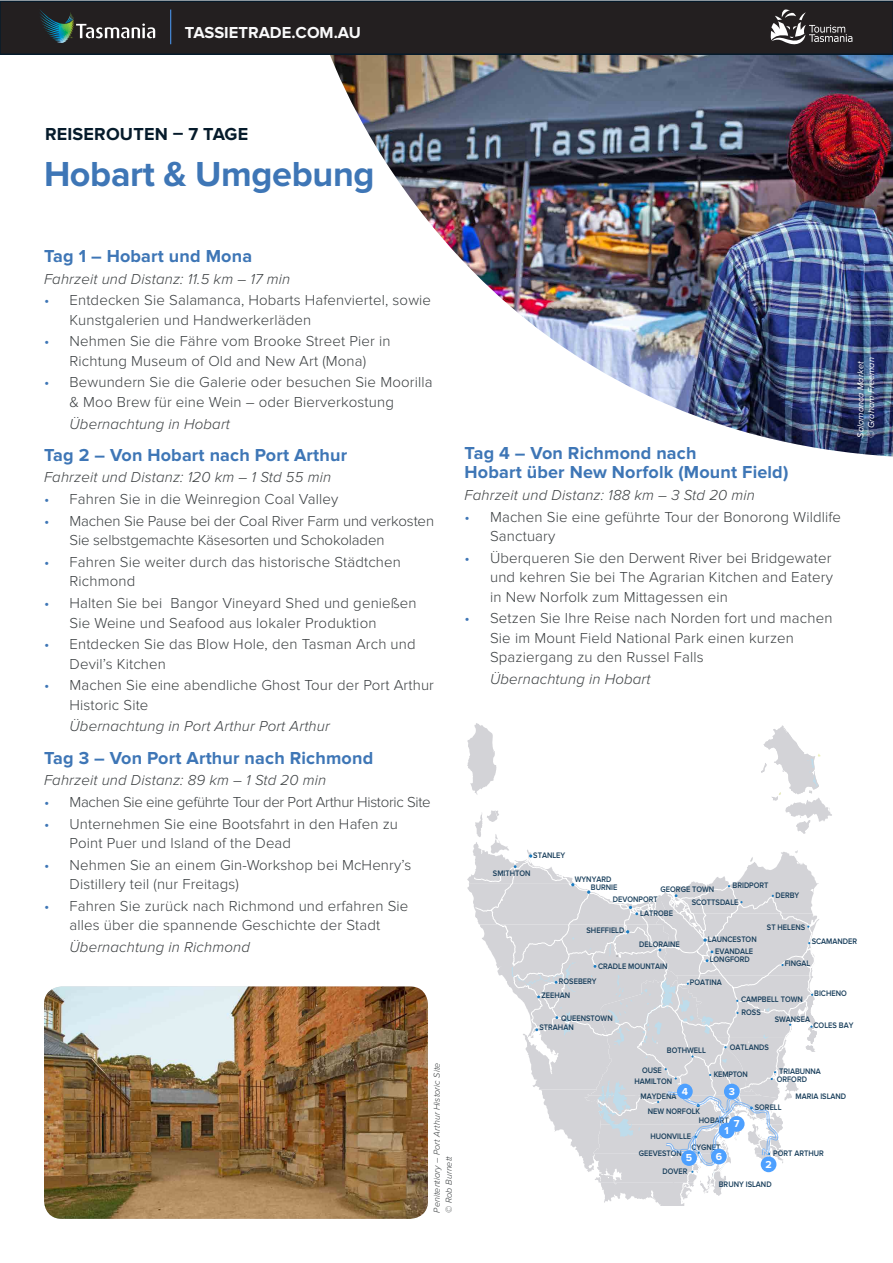
<style>
.page{position:relative;width:893px;height:1263px;background:#fff}
.page>*{position:absolute;margin:0;border:0;box-sizing:border-box;transform-origin:0 0}
.t1{font:700 36px "Proxima Nova";letter-spacing:-.01em;color:#3e76b6}
.t2{font:700 18px/19.5px "Proxima Nova";letter-spacing:.01em;color:#3e76b6}
.t3{font:700 18px "Proxima Nova";letter-spacing:.01em;color:#061b2b}
.t4{font:700 16.5px "Proxima Nova";color:#f9f9fa}
.t5{font:300 15px/19.5px "Proxima Nova";letter-spacing:.01em;color:#3b3f41}
.t6{font:italic 300 15px "Proxima Nova";letter-spacing:.01em;color:#3b3f41}
.t7{font:300 15px/19.5px "Proxima Nova";letter-spacing:-.01em;color:#3b3f41}
.t8{font:300 15px "Proxima Nova";letter-spacing:-.02em;color:#3b3f41}
.t9{font:700 10.5px "Proxima Nova";color:#fff}
.t10{font:italic 300 9px/12px "Proxima Nova";letter-spacing:.01em;color:#3b3f41}
.t11{font:italic 9px/10.5px "Proxima Nova";letter-spacing:.01em;color:#fff}
.t12{font:600 8.25px/7.9px "Proxima Nova";color:#173d5a;scale:.9 1}
.t13{font:600 8.25px "Proxima Nova";letter-spacing:-.02em;color:#173d5a;scale:.9 1}
.s1{color:#3e76b6}
</style>
<div class="page">
<img style="left:330px;top:55px;width:563px;height:401px">
<svg style="left:0;top:1px;width:893px;height:54px;background:#211e20"></svg>
<svg style="left:39px;top:9px;width:116px;height:34px;background:#3a4242"></svg>
<svg style="left:771px;top:10px;width:81px;height:34px;background:#535051"></svg>
<hr style="left:170px;top:10px;width:1px;height:34px;background:#4da0ff">
<img style="left:44px;top:986px;width:384px;height:233px">
<svg style="left:467px;top:723px;width:365px;height:482px"></svg>
<div style="left:724px;top:1084px;width:16px;height:15px;background:#4da0ff;border-radius:50%"></div>
<div style="left:719px;top:1123px;width:16px;height:15px;background:#4da0ff;border-radius:50%"></div>
<div style="left:729px;top:1116px;width:16px;height:16px;background:#4da0ff;border-radius:50%"></div>
<div style="left:761px;top:1156px;width:15px;height:16px;background:#4da0ff;border-radius:50%"></div>
<div style="left:681px;top:1150px;width:16px;height:16px;background:#4da0ff;border-radius:50%"></div>
<div style="left:711px;top:1148px;width:16px;height:16px;background:#4da0ff;border-radius:50%"></div>
<div style="left:677px;top:1084px;width:16px;height:15px;background:#4da0ff;border-radius:50%"></div>
<p class="t4" style="left:185px;top:23px;width:177px">TASSIETRADE.COM.AU</p>
<p class="t3" style="left:45px;top:124px;width:205px">REISEROUTEN – 7 TAGE</p>
<h1 class="t1" style="left:44px;top:153px;width:332px">Hobart &amp; Umgebung</h1>
<p class="t2" style="left:44px;top:247px;width:210px">Tag 1 – Hobart und Mona</p>
<p class="t6" style="left:44px;top:270px;width:248px">Fahrzeit und Distanz: 11.5 km – 17 min</p>
<p class="t5" style="left:70px;top:291px;width:363px;text-indent:-26px"><span class="s1">•</span> Entdecken Sie Salamanca, Hobarts Hafenviertel, sowie<br>Kunstgalerien und Handwerkerläden</p>
<p class="t5" style="left:44px;top:332px;width:348px;text-align:center"><span class="s1">•</span> Nehmen Sie die Fähre vom Brooke Street Pier in<br>Richtung Museum of Old and New Art (Mona)</p>
<p class="t5" style="left:70px;top:373px;width:365px;text-indent:-26px"><span class="s1">•</span> Bewundern Sie die Galerie oder besuchen Sie Moorilla &amp; Moo Brew für eine Wein – oder Bierverkostung</p>
<p class="t6" style="left:70px;top:415px;width:162px">Übernachtung in Hobart</p>
<p class="t2" style="left:44px;top:445px;width:305px">Tag 2 – Von Hobart nach Port Arthur</p>
<p class="t6" style="left:44px;top:469px;width:289px">Fahrzeit und Distanz: 120 km – 1 Std 55 min</p>
<p class="t5" style="left:44px;top:489px;width:296px"><span class="s1">•</span> Fahren Sie in die Weinregion Coal Valley</p>
<p class="t7" style="left:70px;top:511px;width:366px;text-indent:-26px"><span class="s1">•</span> Machen Sie Pause bei der Coal River Farm und verkosten<br>Sie selbstgemachte Käsesorten und Schokoladen</p>
<p class="t5" style="left:70px;top:552px;width:333px;text-indent:-26px"><span class="s1">•</span> Fahren Sie weiter durch das historische Städtchen<br>Richmond</p>
<p class="t5" style="left:70px;top:593px;width:348px;text-indent:-26px"><span class="s1">•</span> Halten Sie bei Bangor Vineyard Shed und genießen<br>Sie Weine und Seafood aus lokaler Produktion</p>
<p class="t5" style="left:70px;top:634px;width:348px;text-indent:-26px"><span class="s1">•</span> Entdecken Sie das Blow Hole, den Tasman Arch und<br>Devil’s Kitchen</p>
<p class="t5" style="left:70px;top:676px;width:366px;text-indent:-26px"><span class="s1">•</span> Machen Sie eine abendliche Ghost Tour der Port Arthur<br>Historic Site</p>
<p class="t6" style="left:70px;top:718px;width:262px">Übernachtung in Port Arthur Port Arthur</p>
<p class="t2" style="left:44px;top:748px;width:331px">Tag 3 – Von Port Arthur nach Richmond</p>
<p class="t6" style="left:44px;top:772px;width:284px">Fahrzeit und Distanz: 89 km – 1 Std 20 min</p>
<p class="t8" style="left:44px;top:793px;width:388px"><span class="s1">•</span> Machen Sie eine geführte Tour der Port Arthur Historic Site</p>
<p class="t5" style="left:70px;top:814px;width:330px;text-indent:-26px"><span class="s1">•</span> Unternehmen Sie eine Bootsfahrt in den Hafen zu<br>Point Puer und Island of the Dead</p>
<p class="t5" style="left:70px;top:855px;width:343px;text-indent:-26px"><span class="s1">•</span> Nehmen Sie an einem Gin-Workshop bei McHenry’s<br>Distillery teil (nur Freitags)</p>
<p class="t5" style="left:44px;top:896px;width:366px;text-align:center"><span class="s1">•</span> Fahren Sie zurück nach Richmond und erfahren Sie alles über die spannende Geschichte der Stadt</p>
<p class="t6" style="left:70px;top:939px;width:182px">Übernachtung in Richmond</p>
<p class="t10" style="left:431px;top:1212px;width:151px;rotate:-90deg">Penitentiary – Port Arthur Historic Site © Rob Burnett</p>
<p class="t2" style="left:465px;top:443px;width:325px">Tag 4 – Von Richmond nach<br>Hobart über New Norfolk (Mount Field)</p>
<p class="t6" style="left:465px;top:487px;width:292px">Fahrzeit und Distanz: 188 km – 3 Std 20 min</p>
<p class="t5" style="left:490px;top:507px;width:353px;text-indent:-26px"><span class="s1">•</span> Machen Sie eine geführte Tour der Bonorong Wildlife<br>Sanctuary</p>
<p class="t5" style="left:490px;top:548px;width:344px;text-align:justify;text-indent:-26px"><span class="s1">•</span> Überqueren Sie den Derwent River bei Bridgewater und kehren Sie bei The Agrarian Kitchen and Eatery in New Norfolk zum Mittagessen ein</p>
<p class="t5" style="left:490px;top:609px;width:344px;text-indent:-26px"><span class="s1">•</span> Setzen Sie Ihre Reise nach Norden fort und machen<br>Sie im Mount Field National Park einen kurzen<br>Spaziergang zu den Russel Falls</p>
<p class="t6" style="left:490px;top:671px;width:162px">Übernachtung in Hobart</p>
<p class="t11" style="left:855px;top:438px;width:82px;rotate:-90deg">Salamanca Market © Graham Freeman</p>
<p class="t12" style="left:533px;top:851px;width:37px">STANLEY</p>
<p class="t12" style="left:493px;top:869px;width:43px">SMITHTON</p>
<p class="t12" style="left:591px;top:875px;width:31px;text-indent:-16px">WYNYARD<br>BURNIE</p>
<p class="t12" style="left:732px;top:881px;width:41px">BRIDPORT</p>
<p class="t12" style="left:661px;top:886px;width:61px">GEORGE TOWN</p>
<p class="t12" style="left:640px;top:910px;width:38px">LATROBE</p>
<p class="t12" style="left:775px;top:891px;width:28px">DERBY</p>
<p class="t12" style="left:613px;top:895px;width:51px">DEVONPORT</p>
<p class="t12" style="left:692px;top:898px;width:53px">SCOTTSDALE</p>
<p class="t12" style="left:586px;top:926px;width:44px">SHEFFIELD</p>
<p class="t12" style="left:767px;top:923px;width:44px">ST HELENS</p>
<p class="t12" style="left:639px;top:940px;width:46px">DELORAINE</p>
<p class="t12" style="left:708px;top:935px;width:56px">LAUNCESTON</p>
<p class="t12" style="left:715px;top:947px;width:44px">EVANDALE</p>
<p class="t12" style="left:812px;top:938px;width:52px">SCAMANDER</p>
<p class="t12" style="left:598px;top:962px;width:79px">CRADLE MOUNTAIN</p>
<p class="t12" style="left:710px;top:955px;width:46px">LONGFORD</p>
<p class="t12" style="left:785px;top:959px;width:30px">FINGAL</p>
<p class="t12" style="left:559px;top:977px;width:43px">ROSEBERY</p>
<p class="t12" style="left:690px;top:978px;width:37px">POATINA</p>
<p class="t12" style="left:541px;top:991px;width:33px">ZEEHAN</p>
<p class="t12" style="left:561px;top:1014px;width:59px">QUEENSTOWN</p>
<p class="t12" style="left:539px;top:1023px;width:40px">STRAHAN</p>
<p class="t12" style="left:814px;top:989px;width:38px">BICHENO</p>
<p class="t12" style="left:813px;top:1021px;width:46px">COLES BAY</p>
<p class="t12" style="left:741px;top:996px;width:70px">CAMPBELL TOWN</p>
<p class="t12" style="left:741px;top:1008px;width:23px">ROSS</p>
<p class="t12" style="left:775px;top:1015px;width:41px">SWANSEA</p>
<p class="t12" style="left:667px;top:1046px;width:45px">BOTHWELL</p>
<p class="t12" style="left:730px;top:1043px;width:45px">OATLANDS</p>
<p class="t12" style="left:642px;top:1066px;width:24px">OUSE</p>
<p class="t12" style="left:640px;top:1093px;width:42px">MAYDENA</p>
<p class="t12" style="left:639px;top:1128px;width:60px;line-height:17px;text-indent:11px">HUONVILLE<br>GEEVESTON</p>
<p class="t12" style="left:663px;top:1167px;width:29px">DOVER</p>
<p class="t12" style="left:779px;top:1067px;width:48px">TRIABUNNA</p>
<p class="t13" style="left:714px;top:1070px;width:39px">KEMPTON</p>
<p class="t12" style="left:777px;top:1076px;width:35px">ORFORD</p>
<p class="t12" style="left:634px;top:1077px;width:44px">HAMILTON</p>
<p class="t9" style="left:729px;top:1085px;width:8px">3</p>
<p class="t9" style="left:682px;top:1085px;width:8px">4</p>
<p class="t12" style="left:795px;top:1092px;width:58px">MARIA ISLAND</p>
<p class="t12" style="left:755px;top:1103px;width:31px">SORELL</p>
<p class="t12" style="left:648px;top:1107px;width:60px">NEW NORFOLK</p>
<p class="t12" style="left:699px;top:1117px;width:35px">HOBART</p>
<p class="t9" style="left:734px;top:1118px;width:7px">7</p>
<p class="t9" style="left:725px;top:1124px;width:6px">1</p>
<p class="t12" style="left:691px;top:1143px;width:34px">CYGNET</p>
<p class="t12" style="left:773px;top:1149px;width:58px">PORT ARTHUR</p>
<p class="t9" style="left:686px;top:1152px;width:8px">5</p>
<p class="t9" style="left:716px;top:1150px;width:8px">6</p>
<p class="t9" style="left:765px;top:1158px;width:8px">2</p>
<p class="t12" style="left:719px;top:1180px;width:60px">BRUNY ISLAND</p>
</div>
